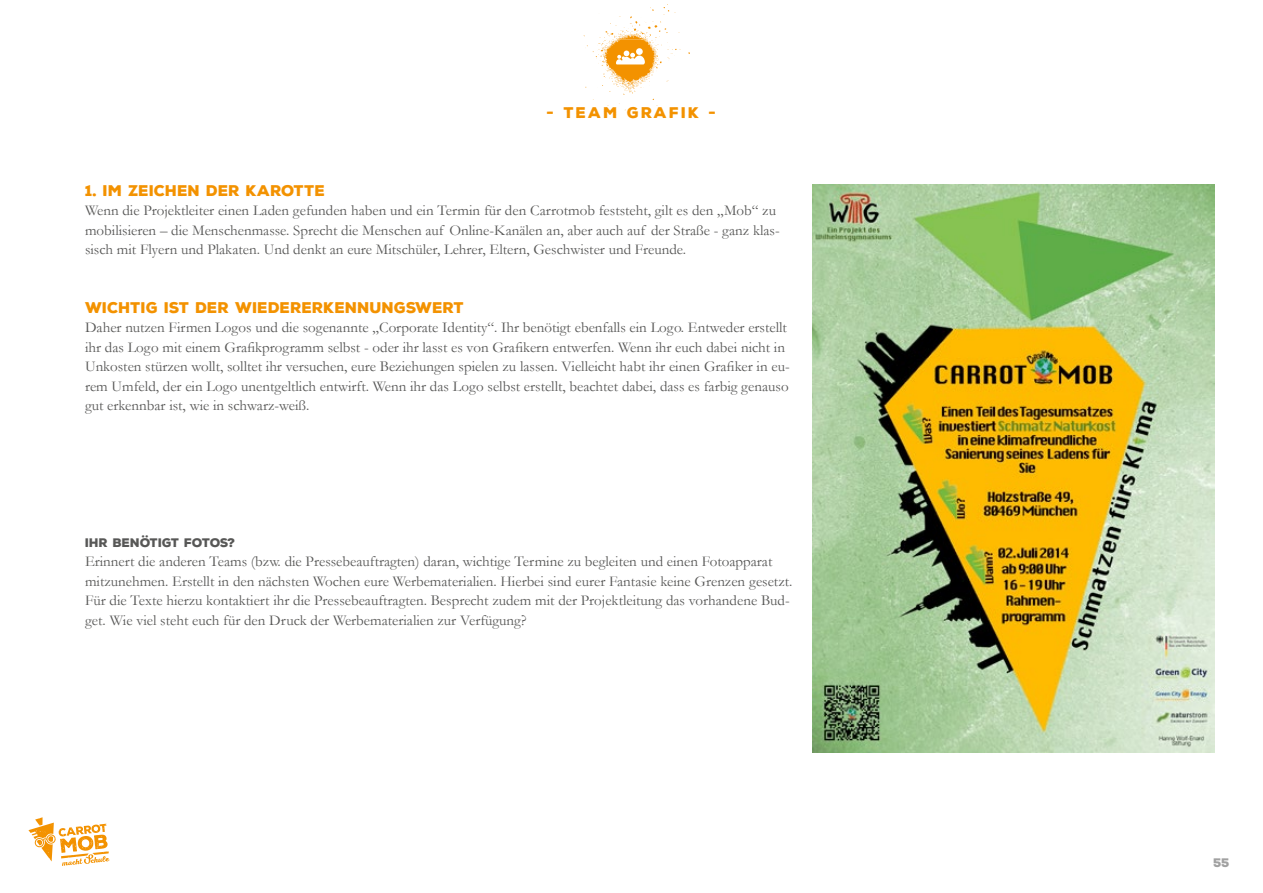
<style>
.page{position:relative;width:1263px;height:893px;background:#fff}
.page>*{position:absolute;margin:0;border:0;box-sizing:border-box;transform-origin:0 0}
.Fließ{font:15px/19.5px "Garamond";color:#575756}
._04_Überschrift_10pt{font:900 15px "Nexa Rust Sans";color:#f39200}
._06_Head_Rahmen_10_p{font:900 15px "Nexa Rust Sans";letter-spacing:.12em;color:#f39200}
.Fließ-2{font:900 12px "Nexa Rust Sans";letter-spacing:-.01em;color:#575756}
.t1{font:900 12px "Nexa Rust Sans";color:#a1a1a1}
</style>
<div class="page">
<svg style="left:28px;top:817px;width:82px;height:49px"></svg>
<svg style="left:584px;top:4px;width:106px;height:106px"></svg>
<img style="left:812px;top:185px;width:402px;height:567px">
<p class="_06_Head_Rahmen_10_p" style="left:547px;top:102px;width:171px">- TEAM GRAFIK -</p>
<p class="_04_Überschrift_10pt" style="left:85px;top:180px;width:242px">1. IM ZEICHEN DER KAROTTE</p>
<p class="Fließ" style="left:85px;top:200px;width:696px">Wenn die Projektleiter einen Laden gefunden haben und ein Termin für den Carrotmob feststeht, gilt es den „Mob“ zu mobilisieren – die Menschenmasse. Sprecht die Menschen auf Online-Kanälen an, aber auch auf der Straße - ganz klas&shy;sisch mit Flyern und Plakaten. Und denkt an eure Mitschüler, Lehrer, Eltern, Geschwister und Freunde.</p>
<p class="_04_Überschrift_10pt" style="left:85px;top:297px;width:380px">WICHTIG IST DER WIEDERERKENNUNGSWERT</p>
<p class="Fließ" style="left:85px;top:317px;width:706px">Daher nutzen Firmen Logos und die sogenannte „Corporate Identity“. Ihr benötigt ebenfalls ein Logo. Entweder erstellt ihr das Logo mit einem Grafikprogramm selbst - oder ihr lasst es von Grafikern entwerfen. Wenn ihr euch dabei nicht in Unkosten stürzen wollt, solltet ihr versuchen, eure Beziehungen spielen zu lassen. Vielleicht habt ihr einen Grafiker in eu&shy;rem Umfeld, der ein Logo unentgeltlich entwirft. Wenn ihr das Logo selbst erstellt, beachtet dabei, dass es farbig genauso gut erkennbar ist, wie in schwarz-weiß.</p>
<p class="Fließ-2" style="left:85px;top:534px;width:152px">IHR BENÖTIGT FOTOS?</p>
<p class="Fließ" style="left:85px;top:551px;width:709px">Erinnert die anderen Teams (bzw. die Pressebeauftragten) daran, wichtige Termine zu begleiten und einen Fotoapparat mitzunehmen. Erstellt in den nächsten Wochen eure Werbematerialien. Hierbei sind eurer Fantasie keine Grenzen gesetzt.<br>Für die Texte hierzu kontaktiert ihr die Pressebeauftragten. Besprecht zudem mit der Projektleitung das vorhandene Bud&shy;get. Wie viel steht euch für den Druck der Werbematerialien zur Verfügung?</p>
<p class="t1" style="left:1213px;top:854px;width:18px">55</p>
</div>
